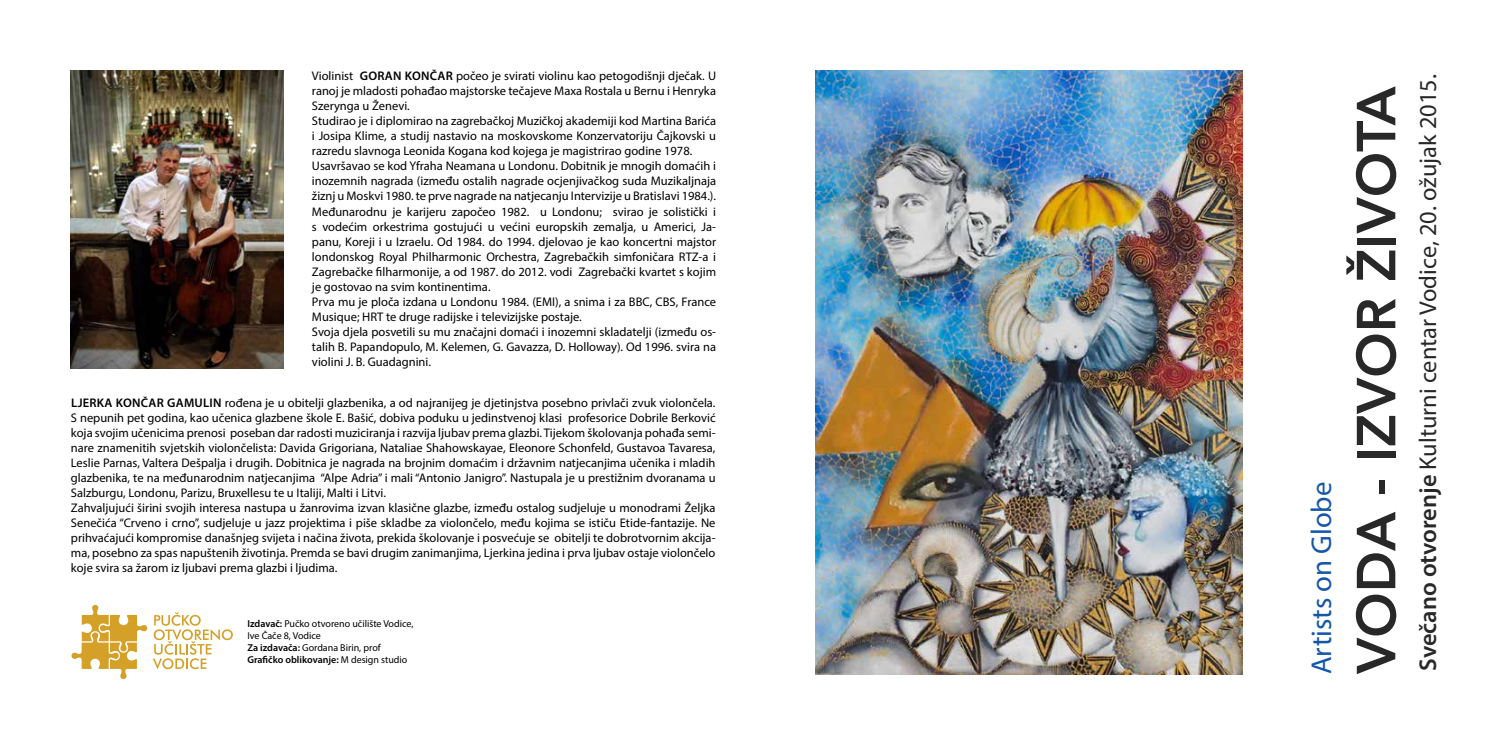
<style>
.page{position:relative;width:1489px;height:745px;background:#fff}
.page>*{position:absolute;margin:0;border:0;box-sizing:border-box;transform-origin:0 0}
.t1{font:800 54.38px "Avenir LT Std";color:#292829}
.t2{font:28.75px "Myriad Pro";color:#1457a8}
.t3{font:24.38px "Myriad Pro";color:#292829}
.t4{font:12.5px/15px "Myriad Pro";color:#000}
.t5{font:10px/12px "Myriad Pro";color:#000}
.s1{font-weight:600}
</style>
<div class="page">
<img style="left:815px;top:71px;width:426px;height:602px">
<svg style="left:71px;top:604px;width:76px;height:74px"></svg>
<svg style="left:153px;top:612px;width:80px;height:57px"></svg>
<img style="left:71px;top:71px;width:212px;height:298px">
<p class="t4" style="left:312px;top:68px;width:405px">Violinist <span class="s1">GORAN KONČAR</span> počeo je svirati violinu kao petogodišnji dječak. U ranoj je mladosti pohađao majstorske tečajeve Maxa Rostala u Bernu i Henryka Szerynga u Ženevi.<br>Studirao je i diplomirao na zagrebačkoj Muzičkoj akademiji kod Martina Barića i Josipa Klime, a studij nastavio na moskovskome Konzervatoriju Čajkovski u razredu slavnoga Leonida Kogana kod kojega je magistrirao godine 1978.<br>Usavršavao se kod Yfraha Neamana u Londonu. Dobitnik je mnogih domaćih i inozemnih nagrada (između ostalih nagrade ocjenjivačkog suda Muzikaljnaja žiznj u Moskvi 1980. te prve nagrade na natjecanju Intervizije u Bratislavi 1984.).<br>Međunarodnu je karijeru započeo 1982. u Londonu; svirao je solistički i s vodećim orkestrima gostujući u većini europskih zemalja, u Americi, Ja&shy;panu, Koreji i u Izraelu. Od 1984. do 1994. djelovao je kao koncertni majstor londonskog Royal Philharmonic Orchestra, Zagrebačkih simfoničara RTZ-a i Zagrebačke filharmonije, a od 1987. do 2012. vodi Zagrebački kvartet s kojim je gostovao na svim kontinentima.<br>Prva mu je ploča izdana u Londonu 1984. (EMI), a snima i za BBC, CBS, France Musique; HRT te druge radijske i televizijske postaje.<br>Svoja djela posvetili su mu značajni domaći i inozemni skladatelji (između os&shy;talih B. Papandopulo, M. Kelemen, G. Gavazza, D. Holloway). Od 1996. svira na violini J. B. Guadagnini.</p>
<p class="t4" style="left:71px;top:395px;width:646px"><span class="s1">LJERKA KONČAR GAMULIN</span> rođena je u obitelji glazbenika, a od najranijeg je djetinjstva posebno privlači zvuk violončela.<br>S nepunih pet godina, kao učenica glazbene škole E. Bašić, dobiva poduku u jedinstvenoj klasi profesorice Dobrile Berković koja svojim učenicima prenosi poseban dar radosti muziciranja i razvija ljubav prema glazbi. Tijekom školovanja pohađa semi&shy;nare znamenitih svjetskih violončelista: Davida Grigoriana, Nataliae Shahowskayae, Eleonore Schonfeld, Gustavoa Tavaresa, Leslie Parnas, Valtera Dešpalja i drugih. Dobitnica je nagrada na brojnim domaćim i državnim natjecanjima učenika i mladih glazbenika, te na međunarodnim natjecanjima “Alpe Adria” i mali “Antonio Janigro”. Nastupala je u prestižnim dvoranama u Salzburgu, Londonu, Parizu, Bruxellesu te u Italiji, Malti i Litvi.<br>Zahvaljujući širini svojih interesa nastupa u žanrovima izvan klasične glazbe, između ostalog sudjeluje u monodrami Željka Senečića “Crveno i crno”, sudjeluje u jazz projektima i piše skladbe za violončelo, među kojima se ističu Etide-fantazije. Ne prihvaćajući kompromise današnjeg svijeta i načina života, prekida školovanje i posvećuje se obitelji te dobrotvornim akcija&shy;ma, posebno za spas napuštenih životinja. Premda se bavi drugim zanimanjima, Ljerkina jedina i prva ljubav ostaje violončelo koje svira sa žarom iz ljubavi prema glazbi i ljudima.</p>
<p class="t5" style="left:247px;top:617px;width:167px"><span class="s1">Izdavač:</span> Pučko otvoreno učilište Vodice, Ive Čače 8, Vodice<br><span class="s1">Za izdavača:</span> Gordana Birin, prof <span class="s1">Grafičko oblikovanje:</span> M design studio</p>
<h2 class="t2" style="left:1303px;top:673px;width:193px;rotate:-90deg">Artists on Globe</h2>
<h1 class="t1" style="left:1344px;top:673px;width:589px;rotate:-90deg">VODA - IZVOR ŽIVOTA</h1>
<h3 class="t3" style="left:1412px;top:670px;width:597px;rotate:-90deg"><span class="s1">Svečano otvorenje</span> Kulturni centar Vodice, 20. ožujak 2015.</h3>
</div>
